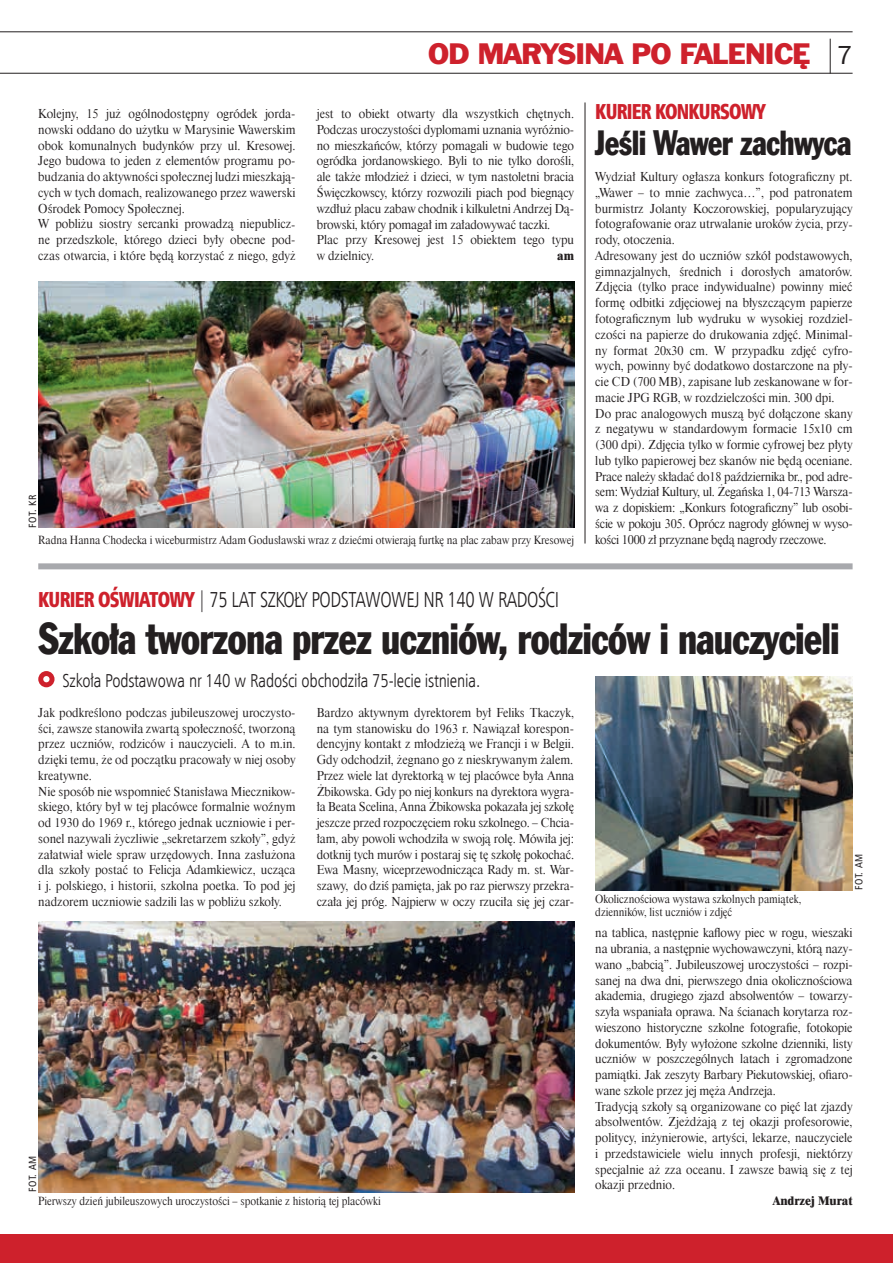
<style>
.page{position:relative;width:893px;height:1263px;background:#fff}
.page>*{position:absolute;margin:0;border:0;box-sizing:border-box;transform-origin:0 0}
.t1{font:43.5px "Frank Goth Cn EU";letter-spacing:-.025em;color:#231f20;scale:.9 1}
.t2{font:34.5px "Frank Goth Cn EU";letter-spacing:-.025em;color:#231f20;scale:.9 1}
.t3{font:27px "Frank Goth EU";letter-spacing:-.025em;color:#ce212c}
.t4{font:21.75px "Humnst 777 Lt Cn EU";letter-spacing:-.025em;color:#231f20;scale:.84 1}
.t5{font:21.75px "Humnst 777 X Blk Cn EU";letter-spacing:-.04em;color:#ce212c;scale:.84 1}
.t6{font:21.75px "Humnst 777 Lt Cn EU";letter-spacing:-.025em;color:#231f20;scale:.9 1}
.t7{font:18.75px "Humnst 777 Lt Cn EU";letter-spacing:-.01em;color:#231f20;scale:.94 1}
.t8{font:12.75px "Dutch 801 X Bd EU";color:#231f20;scale:.94 1}
.t9{font:12.3px/15.8px "Dutch 801 Hd EU";color:#231f20}
.t10{font:11.25px/13.5px "Dutch 801 Hd EU";color:#231f20;scale:.94 1}
.t11{font:10.5px "Humnst 777 Cn EU";letter-spacing:.05em;color:#231f20}
.s1{font-family:"Franklin Got URWTCE Boo";color:#231f20}
.s2{font-family:"Humnst 777 X Blk Cn EU";color:#ce212c}
</style>
<div class="page">
<hr style="left:0;top:32px;width:853px;height:1px;background:#231f20">
<hr style="left:830px;top:39px;width:1px;height:35px;background:#231f20">
<hr style="left:0;top:73px;width:853px;height:1px;background:#231f20">
<div style="left:0;top:1234px;width:893px;height:29px;background:#ce212c"></div>
<div style="left:38px;top:563px;width:815px;height:6px;background:#a8a9ad"></div>
<img style="left:38px;top:921px;width:536px;height:271px">
<img style="left:595px;top:676px;width:258px;height:214px">
<img style="left:38px;top:281px;width:536px;height:247px">
<hr style="left:585px;top:102px;width:1px;height:441px;background:#231f20">
<svg style="left:38px;top:671px;width:17px;height:16px"></svg>
<div style="left:43px;top:676px;width:7px;height:6px;background:#fff;border-radius:50%"></div>
<h3 class="t3" style="left:428px;top:38px;width:426px">OD MARYSINA PO FALENICĘ <span class="s1">7</span></h3>
<p class="t9" style="left:38px;top:106px;width:259px">Kolejny, 15 już ogólnodostępny ogródek jorda&shy;nowski oddano do użytku w Marysinie Wawerskim obok komunalnych budynków przy ul. Kresowej.<br>Jego budowa to jeden z elementów programu po&shy;budzania do aktywności społecznej ludzi mieszkają&shy;cych w tych domach, realizowanego przez wawerski Ośrodek Pomocy Społecznej.<br>W pobliżu siostry sercanki prowadzą niepublicz&shy;ne przedszkole, którego dzieci były obecne pod&shy;czas otwarcia, i które będą korzystać z niego, gdyż</p>
<p class="t9" style="left:317px;top:106px;width:259px">jest to obiekt otwarty dla wszystkich chętnych.<br>Podczas uroczystości dyplomami uznania wyróżnio&shy;no mieszkańców, którzy pomagali w budowie tego ogródka jordanowskiego. Byli to nie tylko dorośli, ale także młodzież i dzieci, w tym nastoletni bracia Święczkowscy, którzy rozwozili piach pod biegnący wzdłuż placu zabaw chodnik i kilkuletni Andrzej Dą&shy;browski, który pomagał im załadowywać taczki.<br>Plac przy Kresowej jest 15 obiektem tego typu w dzielnicy.</p>
<p class="t8" style="left:557px;top:248px;width:19px">am</p>
<p class="t11" style="left:26px;top:528px;width:33px;rotate:-90deg">Fot. KR</p>
<p class="t10" style="left:38px;top:533px;width:571px">Radna Hanna Chodecka i wiceburmistrz Adam Godusławski wraz z dziećmi otwierają furtkę na plac zabaw przy Kresowej</p>
<h3 class="t5" style="left:595px;top:97px;width:204px">KURIER KONKURSOWY</h3>
<h2 class="t2" style="left:595px;top:120px;width:286px">Jeśli Wawer zachwyca</h2>
<p class="t9" style="left:595px;top:169px;width:259px">Wydział Kultury ogłasza konkurs fotograficzny pt. „Wawer – to mnie zachwyca…”, pod patronatem burmistrz Jolanty Koczorowskiej, popularyzujący fotografowanie oraz utrwalanie uroków życia, przy&shy;rody, otoczenia.<br>Adresowany jest do uczniów szkół podstawowych, gimnazjalnych, średnich i dorosłych amatorów.<br>Zdjęcia (tylko prace indywidualne) powinny mieć formę odbitki zdjęciowej na błyszczącym papierze fotograficznym lub wydruku w wysokiej rozdziel&shy;czości na papierze do drukowania zdjęć. Minimal&shy;ny format 20x30 cm. W przypadku zdjęć cyfro&shy;wych, powinny być dodatkowo dostarczone na pły&shy;cie CD (700 MB), zapisane lub zeskanowane w for&shy;macie JPG RGB, w rozdzielczości min. 300 dpi.<br>Do prac analogowych muszą być dołączone skany z negatywu w standardowym formacie 15x10 cm (300 dpi). Zdjęcia tylko w formie cyfrowej bez płyty lub tylko papierowej bez skanów nie będą oceniane.<br>Prace należy składać do18 października br., pod adre&shy;sem: Wydział Kultury, ul. Żegańska 1, 04-713 Warsza&shy;wa z dopiskiem: „Konkurs fotograficzny” lub osobi&shy;ście w pokoju 305. Oprócz nagrody głównej w wyso&shy;kości 1000 zł przyznane będą nagrody rzeczowe.</p>
<h3 class="t4" style="left:38px;top:586px;width:348px"><span class="s2">KURIER OŚWIATOWY</span> | 75 lat Szkoły Podstawowej</h3>
<h3 class="t6" style="left:424px;top:586px;width:103px">nr 140 w Radości</h3>
<h1 class="t1" style="left:38px;top:610px;width:892px">Szkoła tworzona przez uczniów, rodziców i nauczycieli</h1>
<h3 class="t7" style="left:62px;top:669px;width:446px">Szkoła Podstawowa nr 140 w Radości obchodziła 75-lecie istnienia.</h3>
<p class="t9" style="left:38px;top:705px;width:259px">Jak podkreślono podczas jubileuszowej uroczysto&shy;ści, zawsze stanowiła zwartą społeczność, tworzoną przez uczniów, rodziców i nauczycieli. A to m.in. dzięki temu, że od początku pracowały w niej osoby kreatywne.<br>Nie sposób nie wspomnieć Stanisława Miecznikow&shy;skiego, który był w tej placówce formalnie woźnym od 1930 do 1969 r., którego jednak uczniowie i per&shy;sonel nazywali życzliwie „sekretarzem szkoły”, gdyż załatwiał wiele spraw urzędowych. Inna zasłużona dla szkoły postać to Felicja Adamkiewicz, ucząca i j. polskiego, i historii, szkolna poetka. To pod jej nadzorem uczniowie sadzili las w pobliżu szkoły.</p>
<p class="t9" style="left:317px;top:705px;width:259px;text-align:justify">Bardzo aktywnym dyrektorem był Feliks Tkaczyk, na tym stanowisku do 1963 r. Nawiązał korespon&shy;dencyjny kontakt z młodzieżą we Francji i w Belgii.<br>Gdy odchodził, żegnano go z nieskrywanym żalem.<br>Przez wiele lat dyrektorką w tej placówce była Anna Żbikowska. Gdy po niej konkurs na dyrektora wygra&shy;ła Beata Scelina, Anna Żbikowska pokazała jej szkołę jeszcze przed rozpoczęciem roku szkolnego. – Chcia&shy;łam, aby powoli wchodziła w swoją rolę. Mówiła jej: dotknij tych murów i postaraj się tę szkołę pokochać.<br>Ewa Masny, wiceprzewodnicząca Rady m. st. War&shy;szawy, do dziś pamięta, jak po raz pierwszy przekra&shy;czała jej próg. Najpierw w oczy rzuciła się jej czar-</p>
<p class="t11" style="left:26px;top:1192px;width:38px;rotate:-90deg">Fot. am</p>
<p class="t10" style="left:38px;top:1194px;width:366px">Pierwszy dzień jubileuszowych uroczystości – spotkanie z historią tej placówki</p>
<p class="t10" style="left:595px;top:892px;width:221px">Okolicznościowa wystawa szkolnych pamiątek, dzienników, list uczniów i zdjęć</p>
<p class="t11" style="left:852px;top:890px;width:38px;rotate:-90deg">Fot. am</p>
<p class="t9" style="left:595px;top:925px;width:259px">na tablica, następnie kaflowy piec w rogu, wieszaki na ubrania, a następnie wychowawczyni, którą nazy&shy;wano „babcią”. Jubileuszowej uroczystości – rozpi&shy;sanej na dwa dni, pierwszego dnia okolicznościowa akademia, drugiego zjazd absolwentów – towarzy&shy;szyła wspaniała oprawa. Na ścianach korytarza roz&shy;wieszono historyczne szkolne fotografie, fotokopie dokumentów. Były wyłożone szkolne dzienniki, listy uczniów w poszczególnych latach i zgromadzone pamiątki. Jak zeszyty Barbary Piekutowskiej, ofiaro&shy;wane szkole przez jej męża Andrzeja.<br>Tradycją szkoły są organizowane co pięć lat zjazdy absolwentów. Zjeżdżają z tej okazji profesorowie, politycy, inżynierowie, artyści, lekarze, nauczyciele i przedstawiciele wielu innych profesji, niektórzy specjalnie aż zza oceanu. I zawsze bawią się z tej okazji przednio.</p>
<p class="t8" style="left:773px;top:1193px;width:86px">Andrzej Murat</p>
</div>
